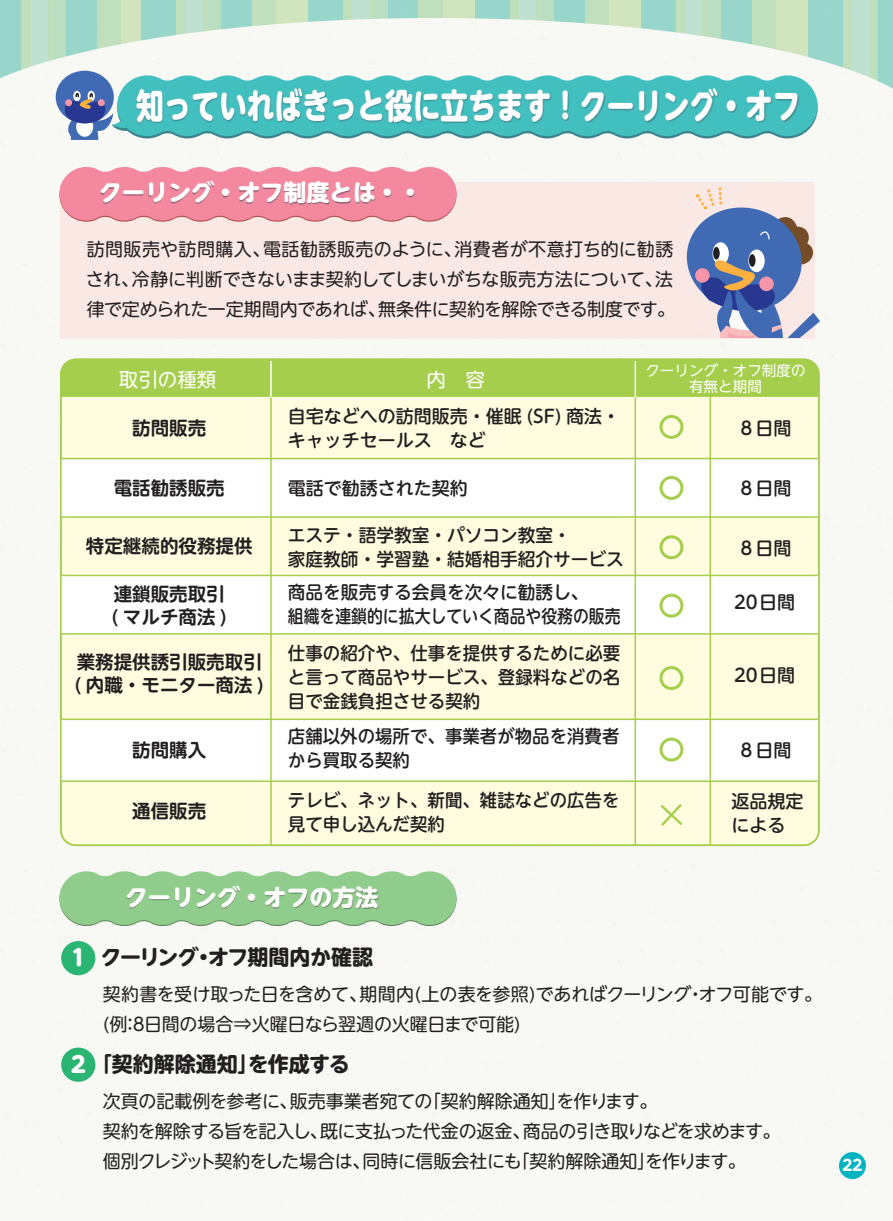
<style>
.page{position:relative;width:893px;height:1221px;background:#fff}
.page>*{position:absolute;margin:0;border:0;box-sizing:border-box;transform-origin:0 0}
.t1{font:800 34.65px "UD Shin M Go Pr 6";color:#fff;scale:.8 1}
.t2{font:800 23.1px "UD Shin M Go Pr 6";color:#fff}
.t3{font:800 22.05px "UD Shin M Go Pr 6";color:#fff}
.t4{font:700 21px "UD Shin M Go Pr 6";letter-spacing:-.03em;color:#231f20}
.t5{font:700 21px "UD Shin M Go Pr 6";letter-spacing:-.005em;color:#231f20}
.t6{font:19.5px "UD Shin M Go Pr 6";color:#fff}
.t7{font:700 18.45px/22.5px "UD Shin M Go Pr 6 De";color:#231f20}
.t8{font:18px/30px "UD Shin M Go Pr 6";letter-spacing:-.02em;color:#231f20}
.t9{font:500 18px/24px "UD Shin M Go Pr 6";color:#231f20}
.t10{font:700 15.15px "UD Shin M Go Pr 6";color:#fff}
.t11{font:14.55px "UD Shin M Go Pr 6";color:#fff}
.s1{font-weight:800;font-size:22.05px;color:#fff}
</style>
<div class="page">
<div style="left:0;top:97px;width:893px;height:1123px;background:#f8f8f5"></div>
<svg style="left:21px;top:0;width:854px;height:96px;fill:#c0e0bd"></svg>
<svg style="left:0;top:0;width:21px;height:96px;fill:#98d5cb"></svg>
<svg style="left:66px;top:0;width:31px;height:75px;fill:#98d5cb"></svg>
<svg style="left:53px;top:0;width:13px;height:97px"></svg>
<svg style="left:31px;top:0;width:17px;height:96px;fill:#bee1d2"></svg>
<div style="left:121px;top:0;width:40px;height:97px;background:#d0e5bd"></div>
<div style="left:141px;top:0;width:35px;height:97px;background:#98d5cb"></div>
<svg style="left:221px;top:0;width:31px;height:35px"></svg>
<svg style="left:208px;top:0;width:13px;height:35px"></svg>
<svg style="left:186px;top:0;width:16px;height:35px"></svg>
<svg style="left:276px;top:0;width:32px;height:35px"></svg>
<svg style="left:308px;top:0;width:35px;height:35px"></svg>
<svg style="left:387px;top:0;width:31px;height:35px"></svg>
<svg style="left:375px;top:0;width:12px;height:35px"></svg>
<svg style="left:352px;top:0;width:17px;height:35px"></svg>
<svg style="left:443px;top:0;width:32px;height:35px"></svg>
<svg style="left:475px;top:0;width:34px;height:35px"></svg>
<svg style="left:554px;top:0;width:31px;height:35px"></svg>
<svg style="left:542px;top:0;width:12px;height:35px"></svg>
<svg style="left:519px;top:0;width:17px;height:35px"></svg>
<svg style="left:609px;top:0;width:32px;height:35px"></svg>
<svg style="left:641px;top:0;width:35px;height:35px"></svg>
<div style="left:717px;top:0;width:34px;height:97px;background:#98d5cb"></div>
<div style="left:708px;top:0;width:13px;height:97px;background:#b9dec1"></div>
<div style="left:686px;top:0;width:16px;height:97px;background:#bee1d2"></div>
<div style="left:776px;top:0;width:40px;height:97px;background:#d0e5bd"></div>
<div style="left:808px;top:0;width:34px;height:97px;background:#98d5cb"></div>
<svg style="left:875px;top:0;width:3px;height:82px"></svg>
<svg style="left:852px;top:0;width:17px;height:96px"></svg>
<svg style="left:878px;top:0;width:15px;height:96px"></svg>
<div style="left:60px;top:182px;width:754px;height:156px;background:#f9e8e4"></div>
<img style="left:82px;top:35px;width:773px;height:152px">
<div style="left:56px;top:71px;width:58px;height:52px;background:#406ab4;border-radius:50%"></div>
<svg style="left:61px;top:75px;width:757px;height:65px;background:#52b4b8"></svg>
<img style="left:45px;top:128px;width:425px;height:137px">
<svg style="left:59px;top:871px;width:397px;height:55px"></svg>
<img style="left:71px;top:846px;width:362px;height:123px">
<div style="left:61px;top:359px;width:758px;height:486px;background:#fffce0;border-radius:15px"></div>
<div style="left:61px;top:719px;width:758px;height:62px;background:#fff"></div>
<div style="left:61px;top:575px;width:758px;height:58px;background:#fff"></div>
<div style="left:61px;top:458px;width:758px;height:59px;background:#fff"></div>
<div style="left:61px;top:359px;width:758px;height:38px;background:#a4ce4c"></div>
<hr style="left:270px;top:361px;width:2px;height:484px;background:#a4ce4c">
<hr style="left:635px;top:361px;width:1px;height:484px;background:#a4ce4c">
<hr style="left:709px;top:361px;width:2px;height:484px;background:#a4ce4c">
<hr style="left:61px;top:458px;width:756px;height:1px;background:#a4ce4c">
<hr style="left:61px;top:516px;width:756px;height:1px;background:#a4ce4c">
<hr style="left:61px;top:574px;width:756px;height:2px;background:#a4ce4c">
<hr style="left:61px;top:633px;width:756px;height:1px;background:#a4ce4c">
<hr style="left:61px;top:718px;width:756px;height:2px;background:#a4ce4c">
<hr style="left:61px;top:780px;width:756px;height:2px;background:#a4ce4c">
<hr style="left:270px;top:361px;width:2px;height:36px;background:#fff">
<hr style="left:635px;top:361px;width:1px;height:36px;background:#fff">
<div style="left:659px;top:415px;width:24px;height:24px;border:3px solid #a4ce4c;border-radius:50%"></div>
<div style="left:659px;top:476px;width:24px;height:24px;border:3px solid #a4ce4c;border-radius:50%"></div>
<div style="left:659px;top:535px;width:24px;height:24px;border:3px solid #a4ce4c;border-radius:50%"></div>
<div style="left:659px;top:593px;width:24px;height:24px;border:3px solid #a4ce4c;border-radius:50%"></div>
<div style="left:659px;top:666px;width:24px;height:24px;border:3px solid #a4ce4c;border-radius:50%"></div>
<div style="left:659px;top:737px;width:24px;height:24px;border:3px solid #a4ce4c;border-radius:50%"></div>
<svg style="left:660px;top:804px;width:23px;height:22px"></svg>
<svg style="left:681px;top:186px;width:139px;height:151px"></svg>
<div style="left:61px;top:941px;width:34px;height:34px;background:#2bb572;border-radius:50%"></div>
<div style="left:61px;top:1047px;width:34px;height:34px;background:#2bb572;border-radius:50%"></div>
<div style="left:839px;top:1151px;width:27px;height:27px;background:#00b3c0;border-radius:50%"></div>
<p class="t1" style="left:136px;top:75px;width:832px">知っていればきっと役に立ちます！クーリング・オフ</p>
<p class="t2" style="left:99px;top:172px;width:325px">クーリング・オフ制度とは・・</p>
<p class="t8" style="left:86px;top:233px;width:591px;text-align:justify">訪問販売や訪問購入、電話勧誘販売のように、消費者が不意打ち的に勧誘され、冷静に判断できないまま契約してしまいがちな販売方法について、法律で定められた一定期間内であれば、無条件に契約を解除できる制度です。</p>
<p class="t6" style="left:119px;top:363px;width:99px">取引の種類</p>
<p class="t11" style="left:645px;top:359px;width:162px">クーリング・オフ制度の</p>
<p class="t6" style="left:426px;top:363px;width:60px">内　容</p>
<p class="t11" style="left:689px;top:374px;width:74px">有無と期間</p>
<p class="t9" style="left:288px;top:402px;width:334px">自宅などへの訪問販売・催眠 (SF) 商法・キャッチセールス　など</p>
<p class="t7" style="left:132px;top:415px;width:76px">訪問販売</p>
<p class="t9" style="left:737px;top:415px;width:55px">８日間</p>
<p class="t7" style="left:114px;top:475px;width:113px">電話勧誘販売</p>
<p class="t7" style="left:86px;top:534px;width:168px">特定継続的役務提供</p>
<p class="t7" style="left:111px;top:582px;width:117px">連鎖販売取引( マルチ商法 )</p>
<p class="t7" style="left:74px;top:649px;width:191px">業務提供誘引販売取引( 内職・モニター商法 )</p>
<p class="t7" style="left:132px;top:737px;width:76px">訪問購入</p>
<p class="t7" style="left:132px;top:798px;width:76px">通信販売</p>
<p class="t9" style="left:288px;top:475px;width:182px">電話で勧誘された契約</p>
<p class="t9" style="left:288px;top:522px;width:337px">エステ・語学教室・パソコン教室・<br>家庭教師・学習塾・結婚相手紹介サービス</p>
<p class="t9" style="left:288px;top:578px;width:334px">商品を販売する会員を次々に勧誘し、<br>組織を連鎖的に拡大していく商品や役務の販売</p>
<p class="t9" style="left:288px;top:639px;width:334px;text-align:justify">仕事の紹介や、仕事を提供するために必要と言って商品やサービス、登録料などの名目で金銭負担させる契約</p>
<p class="t9" style="left:288px;top:722px;width:333px">店舗以外の場所で、事業者が物品を消費者から買取る契約</p>
<p class="t9" style="left:288px;top:787px;width:333px">テレビ、ネット、新聞、雑誌などの広告を見て申し込んだ契約</p>
<p class="t2" style="left:125px;top:876px;width:255px">クーリング・オフの方法</p>
<p class="t9" style="left:737px;top:475px;width:55px">８日間</p>
<p class="t9" style="left:737px;top:535px;width:55px">８日間</p>
<p class="t9" style="left:734px;top:589px;width:63px">20日間</p>
<p class="t9" style="left:734px;top:662px;width:63px">20日間</p>
<p class="t9" style="left:737px;top:737px;width:55px">８日間</p>
<p class="t9" style="left:732px;top:788px;width:73px">返品規定による</p>
<p class="t3" style="left:71px;top:938px;width:16px">1</p>
<p class="t4" style="left:100px;top:939px;width:274px">クーリング・オフ期間内か確認</p>
<p class="t8" style="left:103px;top:978px;width:721px">契約書を受け取った日を含めて、期間内(上の表を参照)であればクーリング・オフ可能です。(例：８日間の場合⇒火曜日なら翌週の火曜日まで可能)</p>
<p class="t5" style="left:71px;top:1045px;width:280px"><span class="s1">2</span> 「契約解除通知」を作成する</p>
<p class="t8" style="left:103px;top:1084px;width:679px">次頁の記載例を参考に、販売事業者宛ての「契約解除通知」を作ります。<br>契約を解除する旨を記入し、既に支払った代金の返金、商品の引き取りなどを求めます。個別クレジット契約をした場合は、同時に信販会社にも「契約解除通知」を作ります。</p>
<p class="t10" style="left:842px;top:1152px;width:22px">22</p>
</div>
